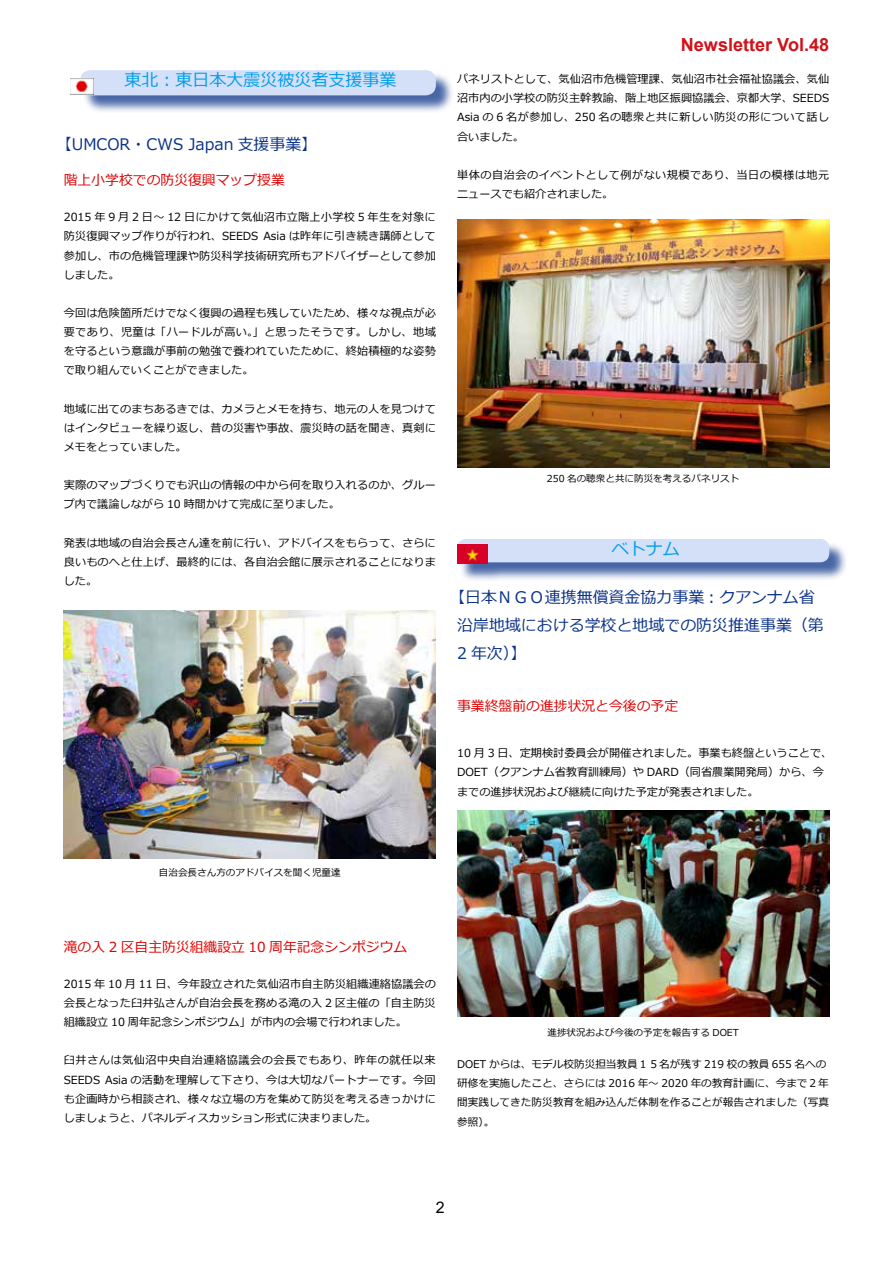
<style>
.page{position:relative;width:893px;height:1263px;background:#fff}
.page>*{position:absolute;margin:0;border:0;box-sizing:border-box;transform-origin:0 0}
.t1{font:700 18px "Arial";color:#d0121b}
.t2{font:16.95px "Meiryo";color:#00a0e9}
.t3{font:15.9px/28.2px "Meiryo";color:#0c3388}
.t4{font:15.9px "Arial";color:#000}
.t5{font:13.8px "Meiryo";color:#df0000}
.t6{font:11.1px/19.2px "Meiryo";letter-spacing:.01em;color:#000;text-align:justify}
.t7{font:11.1px/19.2px "Meiryo";letter-spacing:.045em;color:#000}
.t8{font:10.65px/19.2px "Meiryo";color:#000}
.t9{font:9.6px "Meiryo";color:#000}
</style>
<div class="page">
<img style="left:457px;top:219px;width:372px;height:248px">
<img style="left:64px;top:610px;width:372px;height:248px">
<div style="left:83px;top:72px;width:372px;height:42px;background:#0c3388;opacity:.75"></div>
<div style="left:80px;top:70px;width:356px;height:25px;background:#d4dff8;border-radius:10px"></div>
<img style="left:70px;top:78px;width:23px;height:16px">
<div style="left:459px;top:541px;width:388px;height:41px;background:#0c3388;opacity:.75"></div>
<div style="left:457px;top:539px;width:372px;height:23px;background:#d4dff8;border-radius:9px"></div>
<img style="left:457px;top:545px;width:30px;height:18px">
<img style="left:457px;top:811px;width:372px;height:205px">
<h1 class="t1" style="left:681px;top:32px;width:150px">Newsletter Vol.48</h1>
<h2 class="t2" style="left:124px;top:68px;width:274px">東北：東日本大震災被災者支援事業</h2>
<p class="t6" style="left:457px;top:70px;width:374px">パネリストとして、気仙沼市危機管理課、気仙沼市社会福祉協議会、気仙沼市内の小学校の防災主幹教諭、階上地区振興協議会、京都大学、SEEDS Asia の 6 名が参加し、250 名の聴衆と共に新しい防災の形について話し合いました。</p>
<p class="t7" style="left:457px;top:166px;width:374px">単体の自治会のイベントとして例がない規模であり、当日の模様は地元ニュースでも紹介されました。</p>
<h3 class="t3" style="left:56px;top:131px;width:263px">【UMCOR・CWS Japan 支援事業】</h3>
<p class="t5" style="left:64px;top:171px;width:223px">階上小学校での防災復興マップ授業</p>
<p class="t6" style="left:64px;top:208px;width:374px">2015 年 9 月 2 日～ 12 日にかけて気仙沼市立階上小学校 5 年生を対象に防災復興マップ作りが行われ、SEEDS Asia は昨年に引き続き講師として参加し、市の危機管理課や防災科学技術研究所もアドバイザーとして参加しました。</p>
<p class="t6" style="left:64px;top:304px;width:374px">今回は危険箇所だけでなく復興の過程も残していたため、様々な視点が必要であり、児童は「ハードルが高い。」と思ったそうです。しかし、地域を守るという意識が事前の勉強で養われていたために、終始積極的な姿勢で取り組んでいくことができました。</p>
<p class="t6" style="left:64px;top:400px;width:374px">地域に出てのまちあるきでは、カメラとメモを持ち、地元の人を見つけてはインタビューを繰り返し、昔の災害や事故、震災時の話を聞き、真剣にメモをとっていました。</p>
<p class="t6" style="left:64px;top:476px;width:374px">実際のマップづくりでも沢山の情報の中から何を取り入れるのか、グループ内で議論しながら 10 時間かけて完成に至りました。</p>
<p class="t6" style="left:64px;top:534px;width:374px">発表は地域の自治会長さん達を前に行い、アドバイスをもらって、さらに良いものへと仕上げ、最終的には、各自治会館に展示されることになりました。</p>
<p class="t9" style="left:547px;top:472px;width:194px">250 名の聴衆と共に防災を考えるパネリスト</p>
<h2 class="t2" style="left:612px;top:537px;width:70px">ベトナム</h2>
<h3 class="t3" style="left:457px;top:584px;width:368px;text-indent:-8px">【日本ＮＧＯ連携無償資金協力事業 : クアンナム省沿岸地域における学校と地域での防災推進事業（第<br>2 年次）】</h3>
<p class="t5" style="left:457px;top:696px;width:223px">事業終盤前の進捗状況と今後の予定</p>
<p class="t6" style="left:457px;top:744px;width:377px;text-align:left">10 月 3 日、定期検討委員会が開催されました。事業も終盤ということで、<br>DOET（クアンナム省教育訓練局）や DARD（同省農業開発局）から、今までの進捗状況および継続に向けた予定が発表されました。</p>
<p class="t9" style="left:159px;top:866px;width:183px">自治会長さん方のアドバイスを聞く児童達</p>
<p class="t5" style="left:64px;top:937px;width:345px">滝の入 2 区自主防災組織設立 10 周年記念シンポジウム</p>
<p class="t6" style="left:64px;top:975px;width:374px">2015 年 10 月 11 日、今年設立された気仙沼市自主防災組織連絡協議会の会長となった臼井弘さんが自治会長を務める滝の入 2 区主催の「自主防災組織設立 10 周年記念シンポジウム」が市内の会場で行われました。</p>
<p class="t6" style="left:64px;top:1051px;width:374px">臼井さんは気仙沼中央自治連絡協議会の会長でもあり、昨年の就任以来SEEDS Asia の活動を理解して下さり、今は大切なパートナーです。今回も企画時から相談され、様々な立場の方を集めて防災を考えるきっかけにしましょうと、パネルディスカッション形式に決まりました。</p>
<p class="t9" style="left:547px;top:1026px;width:193px">進捗状況および今後の予定を報告する DOET</p>
<p class="t8" style="left:457px;top:1055px;width:374px">DOET からは、モデル校防災担当教員１５名が残す 219 校の教員 655 名への研修を実施したこと、さらには 2016 年～ 2020 年の教育計画に、今まで２年間実践してきた防災教育を組み込んだ体制を作ることが報告されました（写真参照）。</p>
<h3 class="t4" style="left:436px;top:1196px;width:10px">2</h3>
</div>
